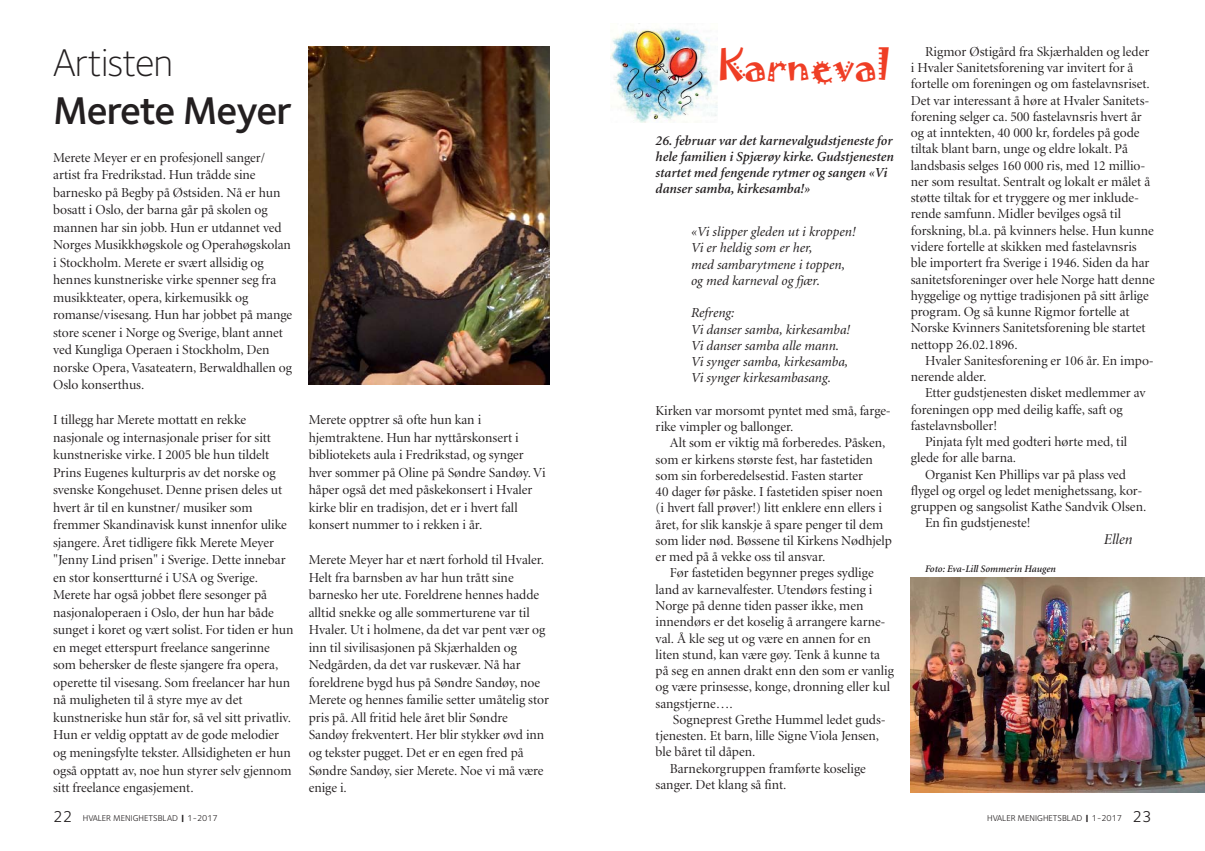
<style>
.page{position:relative;width:1205px;height:851px;background:#fff}
.page>*{position:absolute;margin:0;border:0;box-sizing:border-box;transform-origin:0 0}
.t1{font:48.75px "Jokerman Let Plain";color:#ef3e25}
.t2{font:600 40px "Foundry Sterling";letter-spacing:-.025em;color:#231f20}
.t3{font:300 40px "Foundry Sterling";letter-spacing:-.025em;color:#231f20}
.t4{font:italic 15px "Minion Display";color:#231f20}
.t5{font:13.75px/17.5px "Minion Display";color:#231f20}
.t6{font:italic 13.75px/16.2px "Minion";color:#231f20}
.t7{font:italic 600 13.75px/16.2px "Minion";color:#231f20}
.t8{font:italic 600 10px "Minion";color:#231f20}
.t9{font:8.75px "Foundry Sterling";color:#231f20}
.s1{font-size:16.25px}
.s2{font-family:"Menlo";font-weight:700}
</style>
<div class="page">
<img style="left:308px;top:46px;width:241px;height:339px">
<img style="left:911px;top:578px;width:294px;height:214px">
<img style="left:611px;top:28px;width:106px;height:95px">
<h2 class="t3" style="left:53px;top:47px;width:121px">Artisten</h2>
<h2 class="t2" style="left:53px;top:95px;width:241px">Merete Meyer</h2>
<p class="t5" style="left:53px;top:149px;width:241px">Merete Meyer er en profesjonell sanger/ artist fra Fredrikstad. Hun trådde sine barnesko på Begby på Østsiden. Nå er hun bosatt i Oslo, der barna går på skolen og mannen har sin jobb. Hun er utdannet ved Norges Musikkhøgskole og Operahøgskolan i Stockholm. Merete er svært allsidig og hennes kunstneriske virke spenner seg fra musikkteater, opera, kirkemusikk og romanse/visesang. Hun har jobbet på mange store scener i Norge og Sverige, blant annet ved Kungliga Operaen i Stockholm, Den norske Opera, Vasateatern, Berwaldhallen og Oslo konserthus.</p>
<p class="t5" style="left:53px;top:412px;width:242px">I tillegg har Merete mottatt en rekke nasjonale og internasjonale priser for sitt kunstneriske virke. I 2005 ble hun tildelt Prins Eugenes kulturpris av det norske og svenske Kongehuset. Denne prisen deles ut hvert år til en kunstner/ musiker som fremmer Skandinavisk kunst innenfor ulike sjangere. Året tidligere fikk Merete Meyer "Jenny Lind prisen" i Sverige. Dette innebar en stor konsertturné i USA og Sverige.<br>Merete har også jobbet flere sesonger på nasjonaloperaen i Oslo, der hun har både sunget i koret og vært solist. For tiden er hun en meget etterspurt freelance sangerinne som behersker de fleste sjangere fra opera, operette til visesang. Som freelancer har hun nå muligheten til å styre mye av det kunstneriske hun står for, så vel sitt privatliv.<br>Hun er veldig opptatt av de gode melodier og meningsfylte tekster. Allsidigheten er hun også opptatt av, noe hun styrer selv gjennom sitt freelance engasjement.</p>
<p class="t5" style="left:309px;top:412px;width:238px">Merete opptrer så ofte hun kan i hjemtraktene. Hun har nyttårskonsert i bibliotekets aula i Fredrikstad, og synger hver sommer på Oline på Søndre Sandøy. Vi håper også det med påskekonsert i Hvaler kirke blir en tradisjon, det er i hvert fall konsert nummer to i rekken i år.</p>
<p class="t5" style="left:309px;top:552px;width:242px">Merete Meyer har et nært forhold til Hvaler.<br>Helt fra barnsben av har hun trått sine barnesko her ute. Foreldrene hennes hadde alltid snekke og alle sommerturene var til Hvaler. Ut i holmene, da det var pent vær og inn til sivilisasjonen på Skjærhalden og Nedgården, da det var ruskevær. Nå har foreldrene bygd hus på Søndre Sandøy, noe Merete og hennes familie setter umåtelig stor pris på. All fritid hele året blir Søndre Sandøy frekventert. Her blir stykker øvd inn og tekster pugget. Det er en egen fred på Søndre Sandøy, sier Merete. Noe vi må være enige i.</p>
<h1 class="t1" style="left:717px;top:35px;width:174px">Karneval</h1>
<p class="t7" style="left:656px;top:133px;width:240px">26. februar var det karnevalgudstjeneste for hele familien i Spjærøy kirke. Gudstjenesten startet med fengende rytmer og sangen «Vi danser samba, kirkesamba!»</p>
<p class="t6" style="left:691px;top:224px;width:166px">«Vi slipper gleden ut i kroppen!<br>Vi er heldig som er her,<br>med sambarytmene i toppen, og med karneval og fjær.</p>
<p class="t6" style="left:691px;top:306px;width:161px">Refreng:<br>Vi danser samba, kirkesamba!<br>Vi danser samba alle mann.<br>Vi synger samba, kirkesamba,<br>Vi synger kirkesambasang.</p>
<p class="t5" style="left:656px;top:403px;width:237px;line-height:16.2px">Kirken var morsomt pyntet med små, farge&shy;rike vimpler og ballonger.</p>
<p class="t5" style="left:656px;top:436px;width:238px;line-height:16.2px;text-indent:14px">Alt som er viktig må forberedes. Påsken, som er kirkens største fest, har fastetiden som sin forberedelsestid. Fasten starter<br>40 dager før påske. I fastetiden spiser noen (i hvert fall prøver!) litt enklere enn ellers i året, for slik kanskje å spare penger til dem som lider nød. Bøssene til Kirkens Nødhjelp er med på å vekke oss til ansvar.</p>
<p class="t5" style="left:656px;top:566px;width:240px;line-height:16.2px;text-indent:14px">Før fastetiden begynner preges sydlige land av karnevalfester. Utendørs festing i Norge på denne tiden passer ikke, men innendørs er det koselig å arrangere karne&shy;val. Å kle seg ut og være en annen for en liten stund, kan være gøy. Tenk å kunne ta på seg en annen drakt enn den som er vanlig og være prinsesse, konge, dronning eller kul sangstjerne….</p>
<p class="t5" style="left:656px;top:712px;width:232px;line-height:16.2px;text-indent:17px">Sogneprest Grethe Hummel ledet guds&shy;tjenesten. Et barn, lille Signe Viola Jensen, ble båret til dåpen.</p>
<p class="t5" style="left:656px;top:761px;width:212px;line-height:16.2px;text-indent:14px">Barnekorgruppen framførte koselige sanger. Det klang så fint.</p>
<p class="t5" style="left:911px;top:44px;width:245px;line-height:16.2px;text-indent:14px">Rigmor Østigård fra Skjærhalden og leder i Hvaler Sanitetsforening var invitert for å fortelle om foreningen og om fastelavnsriset.<br>Det var interessant å høre at Hvaler Sanitets&shy;forening selger ca. 500 fastelavnsris hvert år og at inntekten, 40 000 kr, fordeles på gode tiltak blant barn, unge og eldre lokalt. På landsbasis selges 160 000 ris, med 12 millio&shy;ner som resultat. Sentralt og lokalt er målet å støtte tiltak for et tryggere og mer inklude&shy;rende samfunn. Midler bevilges også til forskning, bl.a. på kvinners helse. Hun kunne videre fortelle at skikken med fastelavnsris ble importert fra Sverige i 1946. Siden da har sanitetsforeninger over hele Norge hatt denne hyggelige og nyttige tradisjonen på sitt årlige program. Og så kunne Rigmor fortelle at Norske Kvinners Sanitetsforening ble startet nettopp 26.02.1896.</p>
<p class="t5" style="left:911px;top:353px;width:245px;line-height:16.2px;text-indent:14px">Hvaler Sanitesforening er 106 år. En impo&shy;nerende alder.</p>
<p class="t5" style="left:911px;top:386px;width:236px;line-height:16.2px;text-indent:14px">Etter gudstjenesten disket medlemmer av foreningen opp med deilig kaffe, saft og fastelavnsboller!</p>
<p class="t5" style="left:911px;top:434px;width:218px;line-height:16.2px;text-indent:14px">Pinjata fylt med godteri hørte med, til glede for alle barna.</p>
<p class="t5" style="left:925px;top:466px;width:202px">Organist Ken Phillips var på plass ved</p>
<p class="t5" style="left:911px;top:483px;width:233px">flygel og orgel og ledet menighetssang, kor-</p>
<p class="t5" style="left:911px;top:499px;width:237px">gruppen og sangsolist Kathe Sandvik Olsen.</p>
<p class="t5" style="left:925px;top:515px;width:107px">En fin gudstjeneste!</p>
<p class="t4" style="left:1104px;top:533px;width:30px">Ellen</p>
<p class="t8" style="left:925px;top:565px;width:132px">Foto: Eva-Lill Sommerin Haugen</p>
<p class="t9" style="left:53px;top:814px;width:166px"><span class="s1">22</span> HVALER MENIGHETSBLAD <span class="s2">❙</span> 1-2017</p>
<p class="t9" style="left:987px;top:814px;width:166px">HVALER MENIGHETSBLAD <span class="s2">❙</span> 1-2017 <span class="s1">23</span></p>
</div>
